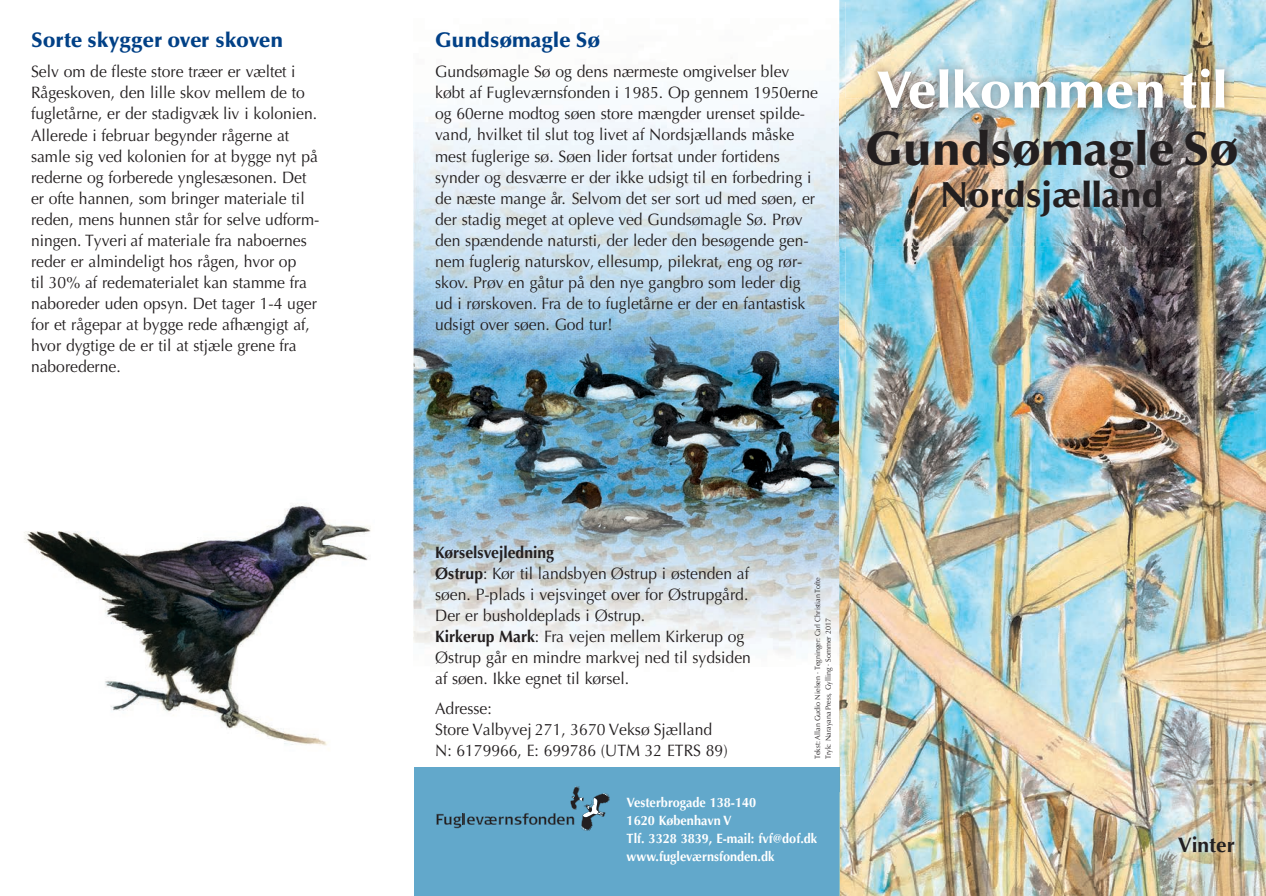
<style>
.page{position:relative;width:1266px;height:896px;background:#fff}
.page>*{position:absolute;margin:0;border:0;box-sizing:border-box;transform-origin:0 0}
.t1{font:900 52.5px "Optima LT Std";color:#fff}
.t2{font:900 48px "Optima LT Std";color:#231f20}
.t3{font:900 36px "Optima LT Std";color:#231f20}
.t4{font:900 21px "Optima LT Std";color:#014086}
.t5{font:700 21px "Optima LT Std";color:#231f20}
.t6{font:16.5px/21px "Optima LT Std";color:#231f20;scale:.95 1}
.t7{font:700 13.5px/18px "Optima LT Std";color:#fff;scale:.94 1}
.t8{font:7.5px/10.5px "Optima LT Std";color:#231f20;scale:.95 1}
.s1{font-weight:700}
</style>
<div class="page">
<img style="left:24px;top:505px;width:347px;height:241px">
<img style="left:414px;top:363px;width:318px;height:291px">
<img style="left:732px;top:99px;width:107px;height:553px">
<img style="left:839px;top:0;width:426px;height:895px">
<img style="left:835px;top:99px;width:430px;height:147px">
<img style="left:413px;top:99px;width:320px;height:264px">
<img style="left:839px;top:2px;width:6px;height:361px">
<img style="left:868px;top:60px;width:365px;height:58px">
<img style="left:796px;top:560px;width:43px;height:92px">
<img style="left:839px;top:560px;width:10px;height:215px">
<div style="left:414px;top:767px;width:425px;height:128px;background:#62a8cb"></div>
<img style="left:839px;top:792px;width:1px;height:103px">
<svg style="left:839px;top:767px;width:1px;height:25px"></svg>
<svg style="left:436px;top:786px;width:174px;height:45px"></svg>
<p class="t4" style="left:31px;top:28px;width:254px">Sorte skygger over skoven</p>
<p class="t6" style="left:31px;top:62px;width:305px">Selv om de fleste store træer er væltet i Råge skoven, den lille skov mellem de to fugletårne, er der stadigvæk liv i kolonien.<br>Allerede i februar begynder rågerne at samle sig ved kolonien for at bygge nyt på rederne og forberede ynglesæsonen. Det er ofte hannen, som bringer materiale til reden, mens hunnen står for selve udform&shy;ningen. Tyveri af materiale fra naboernes reder er almindeligt hos rågen, hvor op<br>til 30% af redematerialet kan stamme fra naboreder uden opsyn. Det tager 1-4 uger for et rågepar at bygge rede afhængigt af, hvor dygtige de er til at stjæle grene fra naborederne.</p>
<p class="t4" style="left:435px;top:28px;width:167px">Gundsømagle Sø</p>
<p class="t6" style="left:435px;top:62px;width:404px">Gundsømagle Sø og dens nærmeste omgivelser blev købt af Fugleværnsfonden i 1985. Op gennem 1950erne og 60erne modtog søen store mængder urenset spilde&shy;vand, hvilket til slut tog livet af Nordsjællands måske mest fuglerige sø. Søen lider fortsat under fortidens synder og desværre er der ikke udsigt til en forbedring i de næste mange år. Selvom det ser sort ud med søen, er der stadig meget at opleve ved Gundsømagle Sø. Prøv den spændende natursti, der leder den besøgende gen&shy;nem fuglerig naturskov, ellesump, pilekrat, eng og rør&shy;skov. Prøv en gåtur på den nye gangbro som leder dig ud i rørskoven. Fra de to fugletårne er der en fantastisk udsigt over søen. God tur!</p>
<h1 class="t1" style="left:876px;top:59px;width:352px">Velkommen til</h1>
<h2 class="t2" style="left:865px;top:120px;width:375px">Gundsømagle Sø</h2>
<h3 class="t3" style="left:940px;top:173px;width:225px">Nordsjælland</h3>
<p class="t6" style="left:435px;top:541px;width:334px"><span class="s1">Kørselsvejledning<br>Østrup</span>: Kør til landsbyen Østrup i østenden af søen. P-plads i vejsvinget over for Østrupgård.<br>Der er busholdeplads i Østrup.<br><span class="s1">Kirkerup Mark</span>: Fra vejen mellem Kirkerup og Østrup går en mindre markvej ned til sydsiden af søen. Ikke egnet til kørsel.</p>
<p class="t8" style="left:812px;top:758px;width:192px;rotate:-90deg">Tekst: Allan Gudio Nielsen · Tegninger: Carl Christian Tofte<br>Tryk: Narayana Press, Gylling · Sommer 2017</p>
<p class="t7" style="left:626px;top:793px;width:204px">Vesterbrogade 138‑140<br>1620 København V<br>Tlf. 3328 3839, E‑mail: fvf@dof.dk www.fugleværnsfonden.dk</p>
<p class="t6" style="left:435px;top:697px;width:309px">Adresse:<br>Store Valbyvej 271, 3670 Veksø Sjælland<br>N: 6179966, E: 699786 (UTM 32 ETRS 89)</p>
<p class="t5" style="left:1177px;top:832px;width:59px">Vinter</p>
</div>
